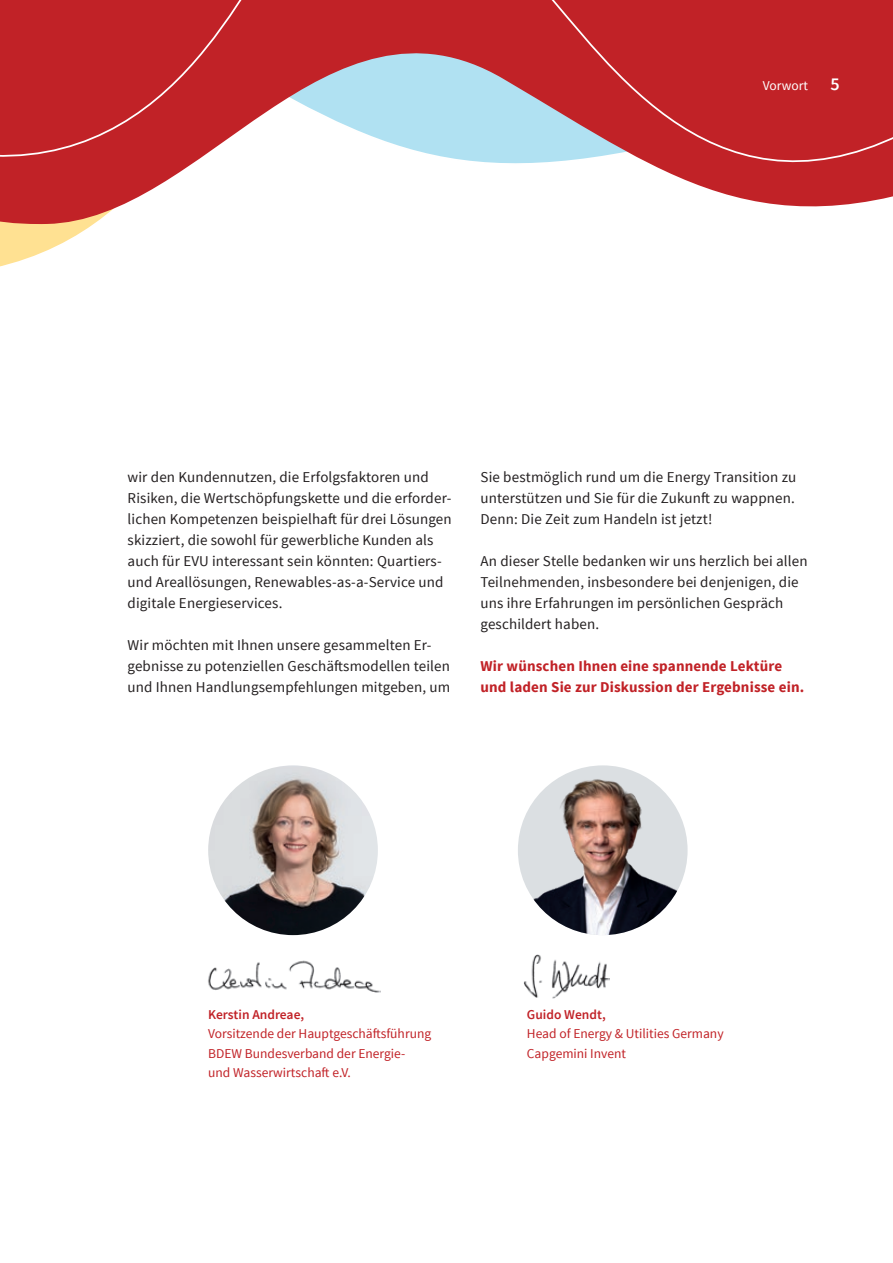
<style>
.page{position:relative;width:893px;height:1263px;background:#fff}
.page>*{position:absolute;margin:0;border:0;box-sizing:border-box;transform-origin:0 0}
.t1{font:600 18px "Source Sans Pro";color:#fff}
.t2{font:15px/21px "Source Sans Pro";letter-spacing:.01em;color:#231f20}
.t3{font:700 15px/21px "Source Sans Pro";letter-spacing:.01em;color:#c12227}
.t4{font:13.5px/19.5px "Source Sans Pro";color:#c12227}
.t5{font:600 13.5px "Source Sans Pro";color:#c12227}
.t6{font:13.5px "Source Sans Pro";color:#fff}
</style>
<div class="page">
<svg style="left:0;top:0;width:893px;height:253px"></svg>
<img style="left:524px;top:955px;width:86px;height:44px">
<img style="left:208px;top:960px;width:172px;height:32px">
<img style="left:208px;top:765px;width:170px;height:170px;border-radius:85px">
<img style="left:518px;top:768px;width:170px;height:167px">
<p class="t6" style="left:763px;top:77px;width:47px">Vorwort</p>
<p class="t1" style="left:831px;top:73px;width:11px">5</p>
<p class="t2" style="left:128px;top:466px;width:326px">wir den Kundennutzen, die Erfolgsfaktoren und Risiken, die Wertschöpfungskette und die erforder&shy;lichen Kompetenzen beispielhaft für drei Lösungen skizziert, die sowohl für gewerbliche Kunden als auch für EVU interessant sein könnten: Quartiers&shy;und Areallösungen, Renewables-as-a-Service und digitale Energieservices.</p>
<p class="t2" style="left:128px;top:634px;width:324px">Wir möchten mit Ihnen unsere gesammelten Er&shy;gebnisse zu potenziellen Geschäftsmodellen teilen und Ihnen Handlungsempfehlungen mitgeben, um</p>
<p class="t2" style="left:480px;top:466px;width:317px;text-align:justify">Sie bestmöglich rund um die Energy Transition zu unterstützen und Sie für die Zukunft zu wappnen.<br>Denn: Die Zeit zum Handeln ist jetzt!</p>
<p class="t2" style="left:480px;top:550px;width:329px">An dieser Stelle bedanken wir uns herzlich bei allen Teilnehmenden, insbesondere bei denjenigen, die uns ihre Erfahrungen im persönlichen Gespräch geschildert haben.</p>
<p class="t3" style="left:480px;top:656px;width:325px">Wir wünschen Ihnen eine spannende Lektüre und laden Sie zur Diskussion der Ergebnisse ein.</p>
<p class="t5" style="left:208px;top:1006px;width:98px">Kerstin Andreae,</p>
<p class="t4" style="left:208px;top:1024px;width:225px">Vorsitzende der Hauptgeschäftsführung<br>BDEW Bundesverband der Energie-<br>und Wasserwirtschaft e.V.</p>
<p class="t5" style="left:527px;top:1006px;width:80px">Guido Wendt,</p>
<p class="t4" style="left:527px;top:1024px;width:198px">Head of Energy &amp; Utilities Germany<br>Capgemini Invent</p>
</div>
